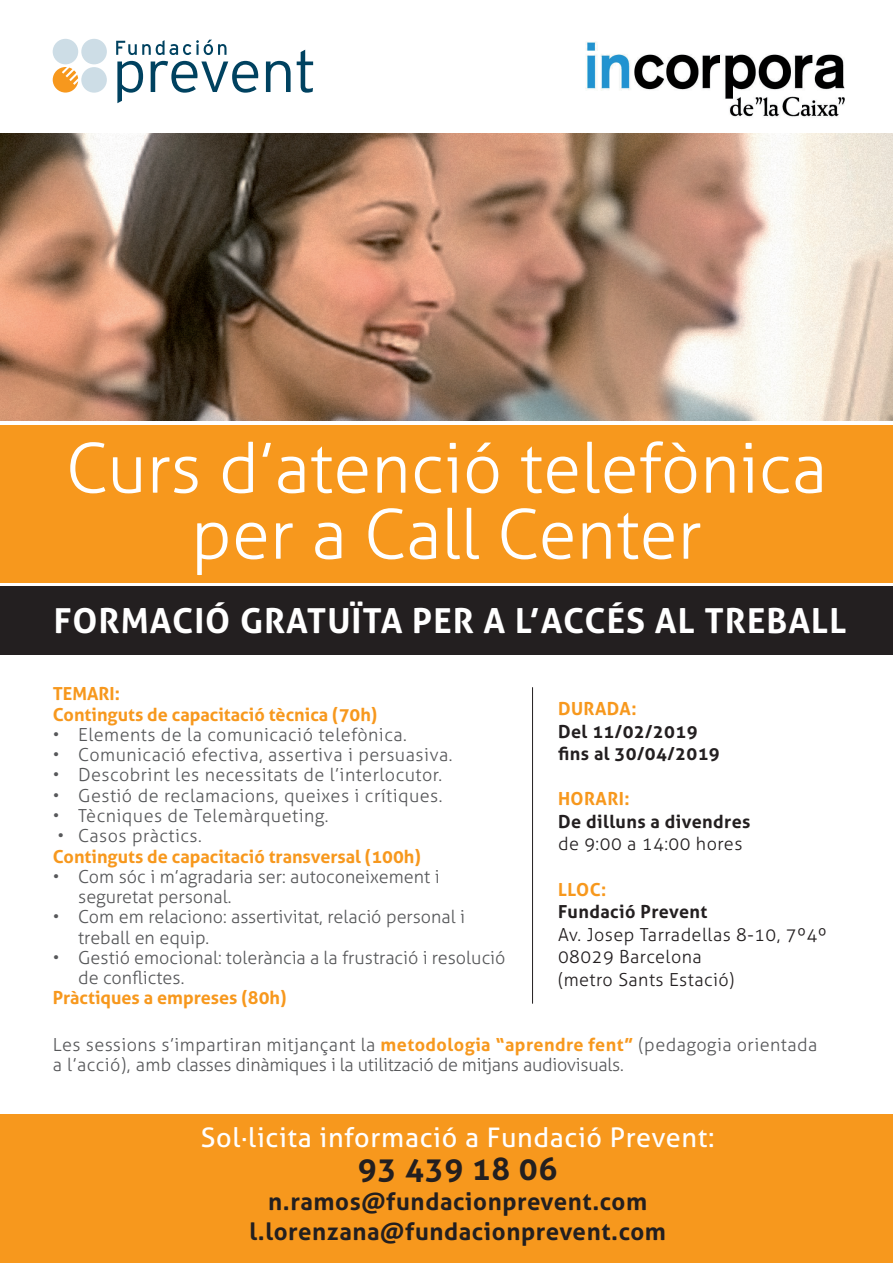
<style>
.page{position:relative;width:893px;height:1263px;background:#fff}
.page>*{position:absolute;margin:0;border:0;box-sizing:border-box;transform-origin:0 0}
.t1{font:300 69px/66px "Aller";color:#fff;text-align:center}
.t2{font:700 34.5px "Aller";letter-spacing:.03em;color:#fff}
.t3{font:700 31.5px "Aller";letter-spacing:.025em;color:#231f20}
.t4{font:27px "Aller";letter-spacing:.025em;color:#fff}
.t5{font:700 24px/30px "Aller";letter-spacing:.025em;color:#231f20;text-align:center}
.t6{font:300 18px/20.2px "Aller";letter-spacing:.01em;color:#57585a}
.t7{font:700 18px/20.2px "Aller";color:#f7981d}
.t8{font:300 18px/22.5px "Aller";letter-spacing:.025em;color:#231f20}
.t9{font:700 18px/22.5px "Aller";letter-spacing:.025em;color:#231f20}
.s1{font-weight:700;color:#f7981d}
</style>
<div class="page">
<div style="left:0;top:1114px;width:893px;height:149px;background:#f7981d"></div>
<img style="left:0;top:133px;width:893px;height:288px">
<div style="left:0;top:425px;width:893px;height:158px;background:#f7981d"></div>
<div style="left:0;top:587px;width:893px;height:68px;background:#231f20"></div>
<img style="left:564px;top:42px;width:304px;height:103px">
<svg style="left:117px;top:61px;width:26px;height:42px"></svg>
<svg style="left:151px;top:61px;width:107px;height:32px"></svg>
<svg style="left:266px;top:61px;width:25px;height:31px"></svg>
<svg style="left:297px;top:50px;width:16px;height:43px"></svg>
<div style="left:81px;top:39px;width:26px;height:25px;background:#cddde6;border-radius:50%"></div>
<div style="left:81px;top:67px;width:26px;height:26px;background:#cddde6;border-radius:50%"></div>
<div style="left:53px;top:39px;width:25px;height:25px;background:#cddde6;border-radius:50%"></div>
<svg style="left:53px;top:67px;width:25px;height:26px"></svg>
<svg style="left:116px;top:40px;width:110px;height:15px"></svg>
<hr style="left:532px;top:687px;width:1px;height:317px;background:#231f20">
<h1 class="t1" style="left:66px;top:435px;width:763px">Curs d’atenció telefònica per a Call Center</h1>
<h2 class="t2" style="left:54px;top:600px;width:794px">FORMACIÓ GRATUÏTA PER A L’ACCÉS AL TREBALL</h2>
<p class="t7" style="left:53px;top:684px;width:326px">TEMARI:<br>Continguts de capacitació tècnica (70h)</p>
<p class="t6" style="left:53px;top:724px;width:356px">• Elements de la comunicació telefònica.</p>
<p class="t6" style="left:53px;top:745px;width:401px">• Comunicació efectiva, assertiva i persuasiva.</p>
<p class="t6" style="left:53px;top:765px;width:391px">• Descobrint les necessitats de l’interlocutor.</p>
<p class="t6" style="left:53px;top:785px;width:391px">• Gestió de reclamacions, queixes i crítiques.</p>
<p class="t6" style="left:53px;top:805px;width:277px">• Tècniques de Telemàrqueting.</p>
<p class="t6" style="left:58px;top:826px;width:146px">• Casos pràctics.</p>
<p class="t7" style="left:53px;top:846px;width:370px">Continguts de capacitació transversal (100h)</p>
<p class="t6" style="left:78px;top:866px;width:363px;text-indent:-26px">• Com sóc i m’agradaria ser: autoconeixement i seguretat personal.</p>
<p class="t6" style="left:78px;top:907px;width:388px;text-indent:-26px">• Com em relaciono: assertivitat, relació personal i treball en equip.</p>
<p class="t6" style="left:78px;top:947px;width:429px;text-indent:-26px">• Gestió emocional: tolerància a la frustració i resolució de conflictes.</p>
<p class="t7" style="left:53px;top:988px;width:235px">Pràctiques a empreses (80h)</p>
<p class="t7" style="left:558px;top:699px;width:80px">DURADA:</p>
<p class="t9" style="left:558px;top:720px;width:163px">Del 11/02/2019 fins al 30/04/2019</p>
<p class="t7" style="left:558px;top:789px;width:73px">HORARI:</p>
<p class="t9" style="left:558px;top:810px;width:194px">De dilluns a divendres</p>
<p class="t8" style="left:558px;top:833px;width:186px">de 9:00 a 14:00 hores</p>
<p class="t7" style="left:558px;top:879px;width:50px">LLOC:</p>
<p class="t9" style="left:558px;top:900px;width:151px">Fundació Prevent</p>
<p class="t8" style="left:558px;top:923px;width:270px">Av. Josep Tarradellas 8-10, 7º4º<br>08029 Barcelona<br>(metro Sants Estació)</p>
<p class="t6" style="left:53px;top:1035px;width:766px">Les sessions s’impartiran mitjançant la <span class="s1">metodologia “aprendre fent”</span> (pedagogia orientada a l’acció), amb classes dinàmiques i la utilització de mitjans audiovisuals.</p>
<h3 class="t4" style="left:201px;top:1121px;width:515px">Sol·licita informació a Fundació Prevent:</h3>
<h3 class="t3" style="left:358px;top:1150px;width:201px">93 439 18 06</h3>
<h3 class="t5" style="left:249px;top:1187px;width:418px">n.ramos@fundacionprevent.com l.lorenzana@fundacionprevent.com</h3>
</div>
